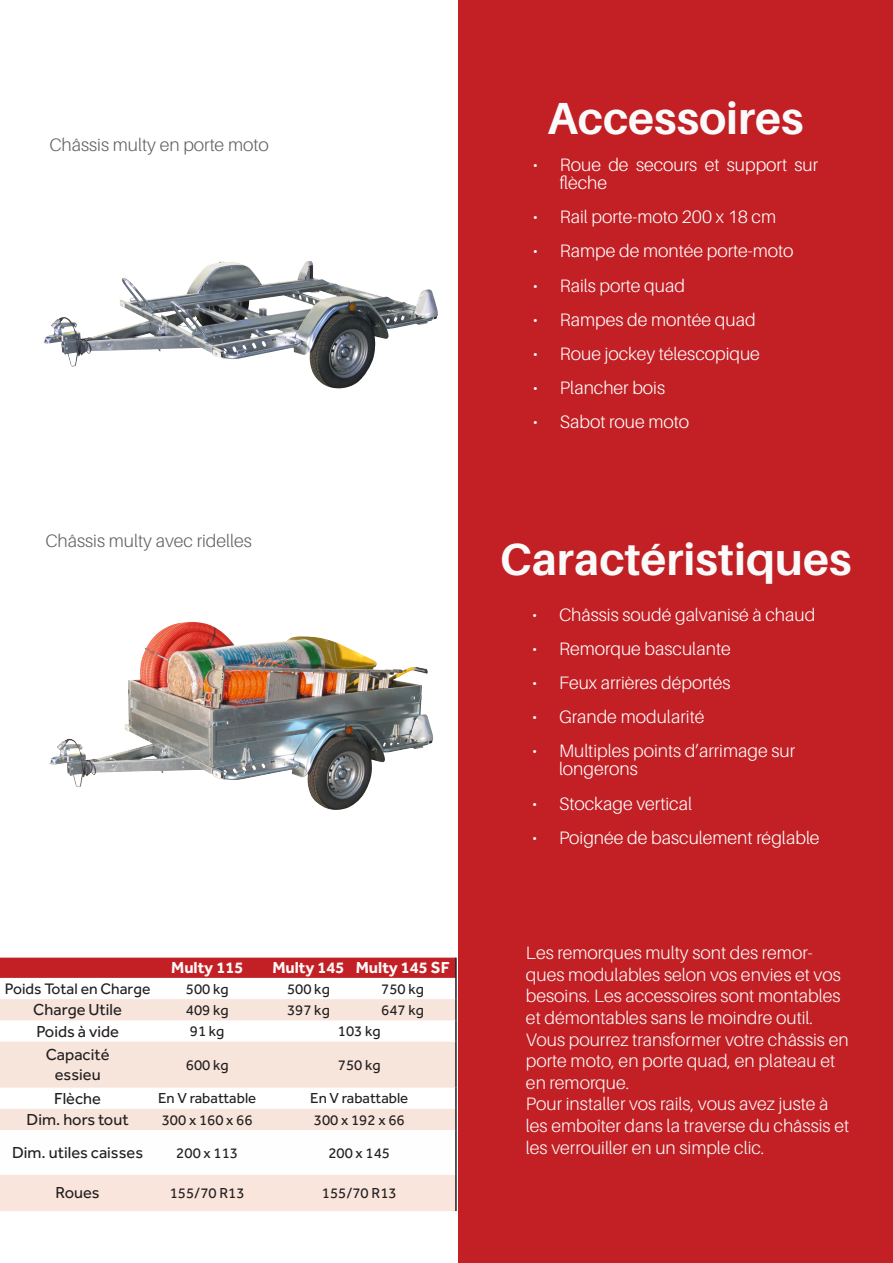
<style>
.page{position:relative;width:893px;height:1263px;background:#fff}
.page>*{position:absolute;margin:0;border:0;box-sizing:border-box;transform-origin:0 0}
.text_gray{font:700 45px "Aileron";color:#fafafa}
.t1{font:300 18px/18px "Aileron";color:#fff}
.t2{font:300 18px/21.6px "Aileron";color:#fafafa}
.t3{font:300 18px "Aileron";color:#636366}
.Table_Text{font:16.5px/19.8px "Effra";color:#231f20;text-align:center}
.Code___Price_Labels{font:700 16.5px "Effra";color:#fafafa}
.Table_Text-2{font:15.75px "Effra";color:#231f20}
.Table_Text-3{font:15px "Effra";color:#231f20}
</style>
<div class="page">
<img style="left:43px;top:261px;width:266px;height:106px">
<img style="left:49px;top:622px;width:374px;height:188px">
<div style="left:458px;top:0;width:435px;height:1263px;background:#c32025"></div>
<div style="left:0;top:958px;width:455px;height:20px;background:#c32025"></div>
<svg style="left:0;top:999px;width:455px;height:131px;fill:#f7e4db"></svg>
<div style="left:0;top:1175px;width:455px;height:36px;background:#f9e5dc"></div>
<hr style="left:455px;top:958px;width:2px;height:20px;background:#231f20">
<hr style="left:455px;top:978px;width:2px;height:21px;background:#231f20">
<hr style="left:455px;top:999px;width:2px;height:21px;background:#231f20">
<hr style="left:455px;top:1020px;width:2px;height:22px;background:#231f20">
<hr style="left:455px;top:1042px;width:2px;height:45px;background:#231f20">
<hr style="left:455px;top:1087px;width:2px;height:22px;background:#231f20">
<hr style="left:455px;top:1109px;width:2px;height:21px;background:#231f20">
<hr style="left:455px;top:1130px;width:2px;height:45px;background:#231f20">
<hr style="left:455px;top:1175px;width:2px;height:36px;background:#231f20">
<p class="t3" style="left:49px;top:135px;width:221px">Châssis multy en porte moto</p>
<p class="t3" style="left:45px;top:531px;width:208px">Châssis multy avec ridelles</p>
<p class="Code___Price_Labels" style="left:171px;top:958px;width:74px">Multy 115</p>
<p class="Code___Price_Labels" style="left:272px;top:958px;width:74px">Multy 145</p>
<p class="Code___Price_Labels" style="left:356px;top:958px;width:95px">Multy 145 SF</p>
<p class="Table_Text-2" style="left:5px;top:979px;width:147px">Poids Total en Charge</p>
<p class="Table_Text-3" style="left:186px;top:980px;width:44px">500 kg</p>
<p class="Table_Text-3" style="left:287px;top:980px;width:44px">500 kg</p>
<p class="Table_Text-3" style="left:381px;top:980px;width:44px">750 kg</p>
<p class="Table_Text" style="left:33px;top:1000px;width:90px">Charge Utile</p>
<p class="Table_Text-3" style="left:186px;top:1001px;width:44px">409 kg</p>
<p class="Table_Text-3" style="left:287px;top:1001px;width:44px">397 kg</p>
<p class="Table_Text-3" style="left:381px;top:1001px;width:44px">647 kg</p>
<p class="Table_Text" style="left:36px;top:1021px;width:84px">Poids à vide</p>
<p class="Table_Text-3" style="left:190px;top:1022px;width:36px">91 kg</p>
<p class="Table_Text-3" style="left:338px;top:1022px;width:44px">103 kg</p>
<p class="Table_Text" style="left:46px;top:1045px;width:65px">Capacité essieu</p>
<p class="Table_Text-3" style="left:186px;top:1056px;width:44px">600 kg</p>
<p class="Table_Text-3" style="left:338px;top:1056px;width:44px">750 kg</p>
<p class="Table_Text" style="left:54px;top:1088px;width:48px">Flèche</p>
<p class="Table_Text-3" style="left:158px;top:1089px;width:100px">En V rabattable</p>
<p class="Table_Text-3" style="left:310px;top:1089px;width:100px">En V rabattable</p>
<p class="Table_Text" style="left:27px;top:1109px;width:104px">Dim. hors tout</p>
<p class="Table_Text-3" style="left:162px;top:1111px;width:92px">300 x 160 x 66</p>
<p class="Table_Text-3" style="left:314px;top:1111px;width:92px">300 x 192 x 66</p>
<p class="Table_Text" style="left:12px;top:1142px;width:133px">Dim. utiles caisses</p>
<p class="Table_Text-3" style="left:176px;top:1144px;width:63px">200 x 113</p>
<p class="Table_Text-3" style="left:328px;top:1144px;width:63px">200 x 145</p>
<p class="Table_Text" style="left:56px;top:1183px;width:46px">Roues</p>
<p class="Table_Text-3" style="left:170px;top:1184px;width:76px">155/70 R13</p>
<p class="Table_Text-3" style="left:322px;top:1184px;width:76px">155/70 R13</p>
<p class="text_gray" style="left:548px;top:93px;width:257px">Accessoires</p>
<p class="t1" style="left:560px;top:156px;width:260px;text-indent:-27px">• Roue de secours et support sur flèche</p>
<p class="t1" style="left:533px;top:208px;width:245px">• Rail porte-moto 200 x 18 cm</p>
<p class="t1" style="left:533px;top:242px;width:262px">• Rampe de montée porte-moto</p>
<p class="t1" style="left:533px;top:276px;width:154px">• Rails porte quad</p>
<p class="t1" style="left:533px;top:311px;width:224px">• Rampes de montée quad</p>
<p class="t1" style="left:533px;top:345px;width:229px">• Roue jockey télescopique</p>
<p class="t1" style="left:533px;top:379px;width:134px">• Plancher bois</p>
<p class="t1" style="left:533px;top:413px;width:158px">• Sabot roue moto</p>
<p class="text_gray" style="left:500px;top:534px;width:353px">Caractéristiques</p>
<p class="t1" style="left:532px;top:606px;width:285px">• Châssis soudé galvanisé à chaud</p>
<p class="t1" style="left:532px;top:640px;width:200px">• Remorque basculante</p>
<p class="t1" style="left:532px;top:674px;width:200px">• Feux arrières déportés</p>
<p class="t1" style="left:532px;top:708px;width:174px">• Grande modularité</p>
<p class="t1" style="left:559px;top:742px;width:238px;text-indent:-27px">• Multiples points d’arrimage sur longerons</p>
<p class="t1" style="left:532px;top:795px;width:161px">• Stockage vertical</p>
<p class="t1" style="left:532px;top:829px;width:289px">• Poignée de basculement réglable</p>
<p class="t2" style="left:526px;top:942px;width:325px">Les remorques multy sont des remor&shy;ques modulables selon vos envies et vos besoins. Les accessoires sont montables et démontables sans le moindre outil.<br>Vous pourrez transformer votre châssis en porte moto, en porte quad, en plateau et en remorque.<br>Pour installer vos rails, vous avez juste à les emboîter dans la traverse du châssis et les verrouiller en un simple clic.</p>
</div>
